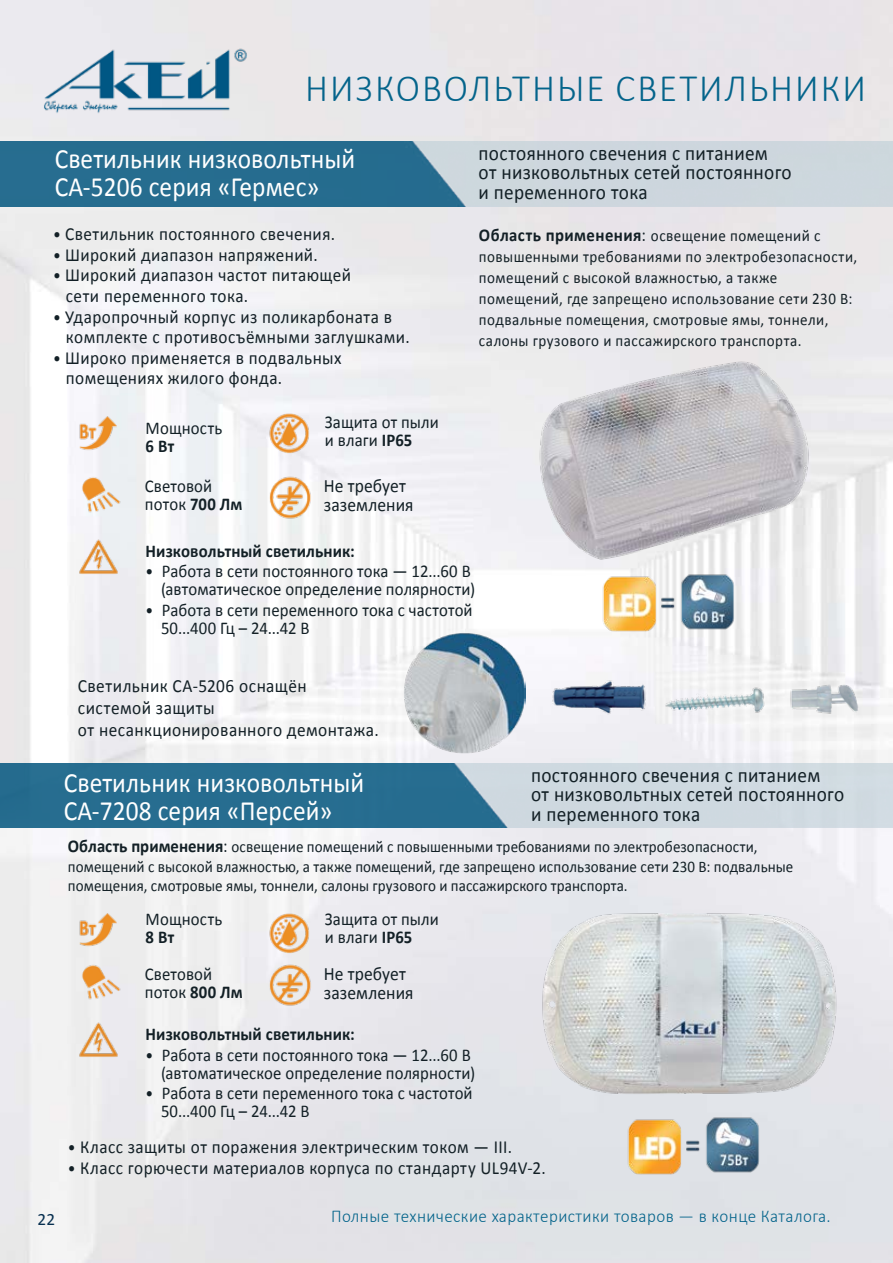
<style>
.page{position:relative;width:893px;height:1263px;background:#fff}
.page>*{position:absolute;margin:0;border:0;box-sizing:border-box;transform-origin:0 0}
.t1{font:300 39px "Calibri";letter-spacing:.055em;color:#04648b;scale:.95 1}
.t2{font:27.9px/27.9px "Calibri";letter-spacing:.005em;color:#fff;scale:.91 1}
.t3{font:20.7px/19.5px "Calibri";letter-spacing:.015em;color:#132026;scale:.93 1}
.t4{font:18.9px/18.9px "Calibri";letter-spacing:.005em;color:#132026;scale:.93 1}
.t5{font:18.6px/22px "Calibri";letter-spacing:.025em;color:#132026;scale:.93 1}
.t6{font:18.45px/20.5px "Calibri";letter-spacing:.025em;color:#132026;scale:.93 1}
.t7{font:18px/18px "Calibri";letter-spacing:.005em;color:#132026;scale:.93 1}
.t8{font:700 18px "Calibri";letter-spacing:.005em;color:#132026;scale:.93 1}
.t9{font:300 18px "Calibri";letter-spacing:.025em;color:#04648b;scale:.95 1}
.t10{font:17.25px "Calibri";color:#083050}
.t11{font:16.2px/21px "Calibri";letter-spacing:.025em;color:#132026;scale:.93 1}
.t12{font:16.2px/19.4px "Calibri";letter-spacing:.005em;color:#132026;scale:.93 1}
.s1{font-size:16.95px}
.s2{font-weight:700}
.s3{font-weight:700;font-size:18px}
.s4{font-size:18px}
</style>
<div class="page">
<img style="left:0;top:0;width:893px;height:1263px">
<img style="left:32px;top:40px;width:233px;height:80px">
<img style="left:0;top:141px;width:893px;height:65px">
<img style="left:592px;top:566px;width:161px;height:66px">
<img style="left:70px;top:415px;width:49px;height:41px">
<img style="left:72px;top:471px;width:56px;height:46px">
<img style="left:519px;top:361px;width:311px;height:203px">
<img style="left:78px;top:534px;width:42px;height:42px">
<img style="left:258px;top:471px;width:61px;height:52px">
<img style="left:264px;top:412px;width:50px;height:43px">
<img style="left:0;top:763px;width:893px;height:65px">
<img style="left:617px;top:1109px;width:161px;height:65px">
<img style="left:549px;top:670px;width:320px;height:64px">
<img style="left:404px;top:632px;width:121px;height:122px">
<img style="left:539px;top:909px;width:302px;height:187px">
<img style="left:70px;top:911px;width:49px;height:42px">
<img style="left:72px;top:959px;width:56px;height:45px">
<img style="left:78px;top:1017px;width:42px;height:42px">
<img style="left:258px;top:959px;width:61px;height:52px">
<img style="left:264px;top:911px;width:50px;height:43px">
<h1 class="t1" style="left:305px;top:63px;width:592px">НИЗКОВОЛЬТНЫЕ СВЕТИЛЬНИКИ</h1>
<h2 class="t2" style="left:55px;top:144px;width:332px">Светильник низковольтный<br>СА-5206 серия «Гермес»</h2>
<p class="t6" style="left:53px;top:224px;width:305px"><span class="s1">•</span> Светильник постоянного свечения.</p>
<p class="t6" style="left:53px;top:244px;width:286px"><span class="s1">•</span> Широкий диапазон напряжений.</p>
<p class="t6" style="left:66px;top:265px;width:308px;text-indent:-13px"><span class="s1">•</span> Широкий диапазон частот питающей сети переменного тока.</p>
<p class="t6" style="left:66px;top:306px;width:371px;text-indent:-13px"><span class="s1">•</span> Ударопрочный корпус из поликарбоната в комплекте с противосъёмными заглушками.</p>
<p class="t6" style="left:66px;top:347px;width:298px;text-indent:-13px"><span class="s1">•</span> Широко применяется в подвальных помещениях жилого фонда.</p>
<p class="t7" style="left:146px;top:419px;width:84px">Мощность</p>
<p class="t8" style="left:146px;top:433px;width:32px">6 Вт</p>
<p class="t7" style="left:145px;top:477px;width:106px">Световой поток <span class="s2">700 Лм</span></p>
<p class="t7" style="left:325px;top:412px;width:124px">Защита от пыли и влаги <span class="s2">IP65</span></p>
<p class="t4" style="left:324px;top:476px;width:98px">Не требует заземления</p>
<p class="t3" style="left:478px;top:143px;width:338px">постоянного свечения с питанием<br>от низковольтных сетей постоянного и переменного тока</p>
<p class="t11" style="left:479px;top:225px;width:408px"><span class="s3">Область применения</span><span class="s4">:</span> освещение помещений с повышенными требованиями по электробезопасности, помещений с высокой влажностью, а также помещений, где запрещено использование сети 230 В: подвальные помещения, смотровые ямы, тоннели, салоны грузового и пассажирского транспорта.</p>
<p class="t8" style="left:146px;top:539px;width:227px">Низковольтный светильник:</p>
<p class="t7" style="left:146px;top:562px;width:356px;text-align:right"><span class="s1">•</span> Работа в сети постоянного тока — 12...60 В (автоматическое определение полярности)</p>
<p class="t7" style="left:161px;top:600px;width:337px;text-indent:-15px"><span class="s1">•</span> Работа в сети переменного тока с частотой<br>50...400 Гц – 24...42 В</p>
<p class="t5" style="left:78px;top:674px;width:325px">Светильник СА-5206 оснащён системой защиты<br>от несанкционированного демонтажа.</p>
<h2 class="t2" style="left:64px;top:768px;width:332px">Светильник низковольтный<br>СА-7208 серия «Персей»</h2>
<p class="t3" style="left:531px;top:765px;width:338px">постоянного свечения с питанием<br>от низковольтных сетей постоянного и переменного тока</p>
<p class="t12" style="left:68px;top:837px;width:781px"><span class="s3">Область применения</span><span class="s4">:</span> освещение помещений с повышенными требованиями по электробезопасности, помещений с высокой влажностью, а также помещений, где запрещено использование сети 230 В: подвальные помещения, смотровые ямы, тоннели, салоны грузового и пассажирского транспорта.</p>
<p class="t7" style="left:146px;top:909px;width:84px">Мощность</p>
<p class="t8" style="left:146px;top:924px;width:32px">8 Вт</p>
<p class="t7" style="left:145px;top:964px;width:107px">Световой поток <span class="s2">800 Лм</span></p>
<p class="t4" style="left:324px;top:963px;width:98px">Не требует заземления</p>
<p class="t7" style="left:325px;top:909px;width:124px">Защита от пыли и влаги <span class="s2">IP65</span></p>
<p class="t8" style="left:146px;top:1022px;width:227px">Низковольтный светильник:</p>
<p class="t7" style="left:146px;top:1045px;width:356px;text-align:right"><span class="s1">•</span> Работа в сети постоянного тока — 12...60 В (автоматическое определение полярности)</p>
<p class="t7" style="left:161px;top:1083px;width:337px;text-indent:-15px"><span class="s1">•</span> Работа в сети переменного тока с частотой<br>50...400 Гц – 24...42 В</p>
<p class="t6" style="left:68px;top:1136px;width:479px"><span class="s1">•</span> Класс защиты от поражения электрическим током — III.</p>
<p class="t6" style="left:68px;top:1157px;width:515px"><span class="s1">•</span> Класс горючести материалов корпуса по стандарту UL94V-2.</p>
<p class="t10" style="left:38px;top:1208px;width:19px">22</p>
<p class="t9" style="left:331px;top:1205px;width:528px">Полные технические характеристики товаров — в конце Каталога.</p>
</div>
